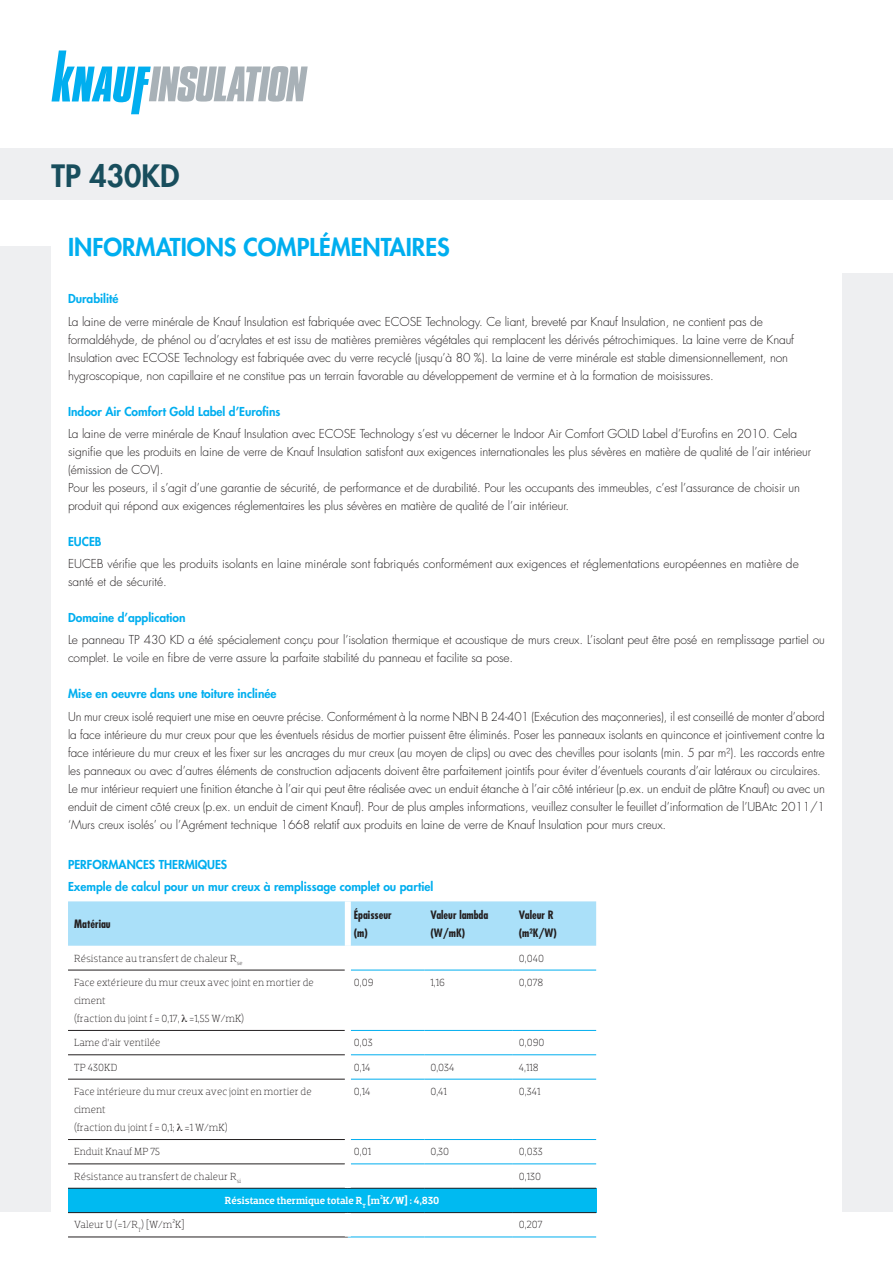
<style>
.page{position:relative;width:893px;height:1263px;background:#fff}
.page>*{position:absolute;margin:0;border:0;box-sizing:border-box;transform-origin:0 0}
.t1{font:800 30px "Futura Std";color:#184e5d}
.t2{font:800 24px "Futura Std";color:#00aeef}
._3_1-Texte_courrant_2{font:300 12px/18px "Futura Std";letter-spacing:-.01em;color:#231f20}
._2_1-Titres_texte_courrant_2{font:800 12px "Futura Std";color:#00aeef}
._4_1-Entête_tableau{font:700 condensed 11.25px/18px "Futura Std";color:#231f20}
._4_2-Texte_tableau{font:300 10.5px/18px "Dobra Slab";color:#231f20}
._4_2-Texte_tableau-2{font:500 10.5px "Dobra Slab";color:#fff}
</style>
<div class="page">
<div style="left:0;top:247px;width:893px;height:965px;background:#eeeff1"></div>
<div style="left:0;top:149px;width:893px;height:51px;background:#eeeff1"></div>
<div style="left:51px;top:221px;width:791px;height:1026px;background:#fff"></div>
<div style="left:814px;top:221px;width:79px;height:51px;background:#fff"></div>
<svg style="left:52px;top:50px;width:256px;height:64px"></svg>
<div style="left:68px;top:901px;width:528px;height:45px;background:#aae0f9"></div>
<div style="left:68px;top:1188px;width:528px;height:24px;background:#00baf1"></div>
<hr style="left:68px;top:970px;width:277px;height:1px;background:#231f20">
<hr style="left:68px;top:1030px;width:277px;height:1px;background:#231f20">
<hr style="left:351px;top:970px;width:73px;height:1px;background:#00aeef">
<hr style="left:424px;top:970px;width:89px;height:1px;background:#00aeef">
<hr style="left:513px;top:970px;width:83px;height:1px;background:#00aeef">
<hr style="left:351px;top:1030px;width:73px;height:1px;background:#00aeef">
<hr style="left:424px;top:1030px;width:89px;height:1px;background:#00aeef">
<hr style="left:513px;top:1030px;width:83px;height:1px;background:#00aeef">
<hr style="left:351px;top:1054px;width:73px;height:1px;background:#00aeef">
<hr style="left:351px;top:1079px;width:73px;height:1px;background:#00aeef">
<hr style="left:351px;top:1139px;width:73px;height:1px;background:#00aeef">
<hr style="left:351px;top:1163px;width:73px;height:1px;background:#00aeef">
<hr style="left:424px;top:1054px;width:89px;height:1px;background:#00aeef">
<hr style="left:513px;top:1054px;width:83px;height:1px;background:#00aeef">
<hr style="left:424px;top:1079px;width:89px;height:1px;background:#00aeef">
<hr style="left:513px;top:1079px;width:83px;height:1px;background:#00aeef">
<hr style="left:424px;top:1139px;width:89px;height:1px;background:#00aeef">
<hr style="left:513px;top:1139px;width:83px;height:1px;background:#00aeef">
<hr style="left:424px;top:1163px;width:89px;height:1px;background:#00aeef">
<hr style="left:513px;top:1163px;width:83px;height:1px;background:#00aeef">
<hr style="left:348px;top:1236px;width:76px;height:1px;background:#00aeef">
<hr style="left:424px;top:1236px;width:89px;height:1px;background:#00aeef">
<hr style="left:513px;top:1236px;width:83px;height:1px;background:#00aeef">
<div style="left:345px;top:901px;width:6px;height:45px;background:#fff"></div>
<hr style="left:68px;top:1054px;width:277px;height:1px;background:#231f20">
<hr style="left:68px;top:1079px;width:277px;height:1px;background:#231f20">
<hr style="left:68px;top:1139px;width:277px;height:1px;background:#231f20">
<hr style="left:68px;top:1163px;width:277px;height:1px;background:#231f20">
<hr style="left:68px;top:1188px;width:280px;height:1px;background:#231f20">
<hr style="left:348px;top:1188px;width:76px;height:1px;background:#231f20">
<hr style="left:424px;top:1188px;width:89px;height:1px;background:#231f20">
<hr style="left:513px;top:1188px;width:83px;height:1px;background:#231f20">
<hr style="left:68px;top:1212px;width:280px;height:1px;background:#231f20">
<hr style="left:348px;top:1212px;width:76px;height:1px;background:#231f20">
<hr style="left:424px;top:1212px;width:89px;height:1px;background:#231f20">
<hr style="left:513px;top:1212px;width:83px;height:1px;background:#231f20">
<hr style="left:68px;top:1236px;width:280px;height:1px;background:#231f20">
<h1 class="t1" style="left:52px;top:157px;width:130px">TP 430KD</h1>
<h2 class="t2" style="left:68px;top:232px;width:383px">INFORMATIONS COMPLÉMENTAIRES</h2>
<p class="_2_1-Titres_texte_courrant_2" style="left:68px;top:291px;width:52px">Durabilité</p>
<p class="_3_1-Texte_courrant_2" style="left:68px;top:313px;width:728px">La laine de verre minérale de Knauf Insulation est fabriquée avec ECOSE Technology. Ce liant, breveté par Knauf Insulation, ne contient pas de formaldéhyde, de phénol ou d’acrylates et est issu de matières premières végétales qui remplacent les dérivés pétrochimiques. La laine verre de Knauf Insulation avec ECOSE Technology est fabriquée avec du verre recyclé (jusqu’à 80 %). La laine de verre minérale est stable dimensionnellement, non hygroscopique, non capillaire et ne constitue pas un terrain favorable au développement de vermine et à la formation de moisissures.</p>
<p class="_2_1-Titres_texte_courrant_2" style="left:68px;top:404px;width:214px">Indoor Air Comfort Gold Label d’Eurofins</p>
<p class="_3_1-Texte_courrant_2" style="left:68px;top:425px;width:745px">La laine de verre minérale de Knauf Insulation avec ECOSE Technology s’est vu décerner le Indoor Air Comfort GOLD Label d’Eurofins en 2010. Cela signifie que les produits en laine de verre de Knauf Insulation satisfont aux exigences internationales les plus sévères en matière de qualité de l’air intérieur (émission de COV).</p>
<p class="_3_1-Texte_courrant_2" style="left:68px;top:479px;width:733px">Pour les poseurs, il s’agit d’une garantie de sécurité, de performance et de durabilité. Pour les occupants des immeubles, c’est l’assurance de choisir un produit qui répond aux exigences réglementaires les plus sévères en matière de qualité de l’air intérieur.</p>
<p class="_2_1-Titres_texte_courrant_2" style="left:68px;top:534px;width:35px">EUCEB</p>
<p class="_3_1-Texte_courrant_2" style="left:68px;top:555px;width:732px">EUCEB vérifie que les produits isolants en laine minérale sont fabriqués conformément aux exigences et réglementations européennes en matière de santé et de sécurité.</p>
<p class="_2_1-Titres_texte_courrant_2" style="left:68px;top:610px;width:119px">Domaine d’application</p>
<p class="_3_1-Texte_courrant_2" style="left:68px;top:631px;width:758px">Le panneau TP 430 KD a été spécialement conçu pour l’isolation thermique et acoustique de murs creux. L’isolant peut être posé en remplissage partiel ou complet. Le voile en fibre de verre assure la parfaite stabilité du panneau et facilite sa pose.</p>
<p class="_2_1-Titres_texte_courrant_2" style="left:68px;top:686px;width:210px">Mise en oeuvre dans une toiture inclinée</p>
<p class="_3_1-Texte_courrant_2" style="left:68px;top:708px;width:758px;text-align:justify">Un mur creux isolé requiert une mise en oeuvre précise. Conformément à la norme NBN B 24-401 (Exécution des maçonneries), il est conseillé de monter d’abord la face intérieure du mur creux pour que les éventuels résidus de mortier puissent être éliminés. Poser les panneaux isolants en quinconce et jointivement contre la face intérieure du mur creux et les fixer sur les ancrages du mur creux (au moyen de clips) ou avec des chevilles pour isolants (min. 5 par m²). Les raccords entre les panneaux ou avec d’autres éléments de construction adjacents doivent être parfaitement jointifs pour éviter d’éventuels courants d’air latéraux ou circulaires.</p>
<p class="_3_1-Texte_courrant_2" style="left:68px;top:780px;width:758px;text-align:justify">Le mur intérieur requiert une finition étanche à l’air qui peut être réalisée avec un enduit étanche à l’air côté intérieur (p.ex. un enduit de plâtre Knauf) ou avec un enduit de ciment côté creux (p.ex. un enduit de ciment Knauf). Pour de plus amples informations, veuillez consulter le feuillet d’information de l’UBAtc 2011/1 ‘Murs creux isolés’ ou l’Agrément technique 1668 relatif aux produits en laine de verre de Knauf Insulation pour murs creux.</p>
<p class="_2_1-Titres_texte_courrant_2" style="left:68px;top:857px;width:161px">PERFORMANCES THERMIQUES</p>
<p class="_2_1-Titres_texte_courrant_2" style="left:68px;top:879px;width:367px">Exemple de calcul pour un mur creux à remplissage complet ou partiel</p>
<p class="_4_1-Entête_tableau" style="left:74px;top:915px;width:38px">Matériau</p>
<p class="_4_1-Entête_tableau" style="left:354px;top:906px;width:39px">Épaisseur</p>
<p class="_4_1-Entête_tableau" style="left:354px;top:924px;width:15px">(m)</p>
<p class="_4_1-Entête_tableau" style="left:430px;top:906px;width:60px">Valeur lambda (W/mK)</p>
<p class="_4_1-Entête_tableau" style="left:519px;top:906px;width:36px">Valeur R</p>
<p class="_4_1-Entête_tableau" style="left:519px;top:924px;width:40px">(m²K/W)</p>
<p class="_4_2-Texte_tableau" style="left:74px;top:949px;width:170px">Résistance au transfert de chaleur R<sub>se</sub></p>
<p class="_4_2-Texte_tableau" style="left:519px;top:949px;width:27px">0,040</p>
<p class="_4_2-Texte_tableau" style="left:74px;top:973px;width:241px">Face extérieure du mur creux avec joint en mortier de ciment</p>
<p class="_4_2-Texte_tableau" style="left:74px;top:1009px;width:172px">(fraction du joint f = 0,17, =1,55 W/mK)</p>
<p class="_4_2-Texte_tableau" style="left:354px;top:973px;width:21px">0,09</p>
<p class="_4_2-Texte_tableau" style="left:430px;top:973px;width:16px">1,16</p>
<p class="_4_2-Texte_tableau" style="left:519px;top:973px;width:26px">0,078</p>
<p class="_4_2-Texte_tableau" style="left:74px;top:1034px;width:88px">Lame d’air ventilée</p>
<p class="_4_2-Texte_tableau" style="left:354px;top:1034px;width:20px">0,03</p>
<p class="_4_2-Texte_tableau" style="left:519px;top:1034px;width:27px">0,090</p>
<p class="_4_2-Texte_tableau" style="left:74px;top:1058px;width:45px">TP 430KD</p>
<p class="_4_2-Texte_tableau" style="left:354px;top:1058px;width:18px">0,14</p>
<p class="_4_2-Texte_tableau" style="left:430px;top:1058px;width:26px">0,034</p>
<p class="_4_2-Texte_tableau" style="left:519px;top:1058px;width:21px">4,118</p>
<p class="_4_2-Texte_tableau" style="left:74px;top:1082px;width:239px">Face intérieure du mur creux avec joint en mortier de ciment</p>
<p class="_4_2-Texte_tableau" style="left:74px;top:1118px;width:155px">(fraction du joint f = 0,1; =1 W/mK)</p>
<p class="_4_2-Texte_tableau" style="left:354px;top:1082px;width:18px">0,14</p>
<p class="_4_2-Texte_tableau" style="left:430px;top:1082px;width:18px">0,41</p>
<p class="_4_2-Texte_tableau" style="left:519px;top:1082px;width:23px">0,341</p>
<p class="_4_2-Texte_tableau" style="left:74px;top:1143px;width:88px">Enduit Knauf MP 75</p>
<p class="_4_2-Texte_tableau" style="left:354px;top:1143px;width:19px">0,01</p>
<p class="_4_2-Texte_tableau" style="left:430px;top:1143px;width:20px">0,30</p>
<p class="_4_2-Texte_tableau" style="left:519px;top:1143px;width:25px">0,033</p>
<p class="_4_2-Texte_tableau" style="left:74px;top:1167px;width:169px">Résistance au transfert de chaleur R<sub>si</sub></p>
<p class="_4_2-Texte_tableau" style="left:519px;top:1167px;width:24px">0,130</p>
<p class="_4_2-Texte_tableau-2" style="left:225px;top:1194px;width:216px">Résistance thermique totale R<sub>T</sub> [m²K/W] : 4,830</p>
<p class="_4_2-Texte_tableau" style="left:74px;top:1216px;width:112px">Valeur U (=1/R<sub>T</sub>) [W/m²K]</p>
<p class="_4_2-Texte_tableau" style="left:519px;top:1216px;width:25px">0,207</p>
</div>
